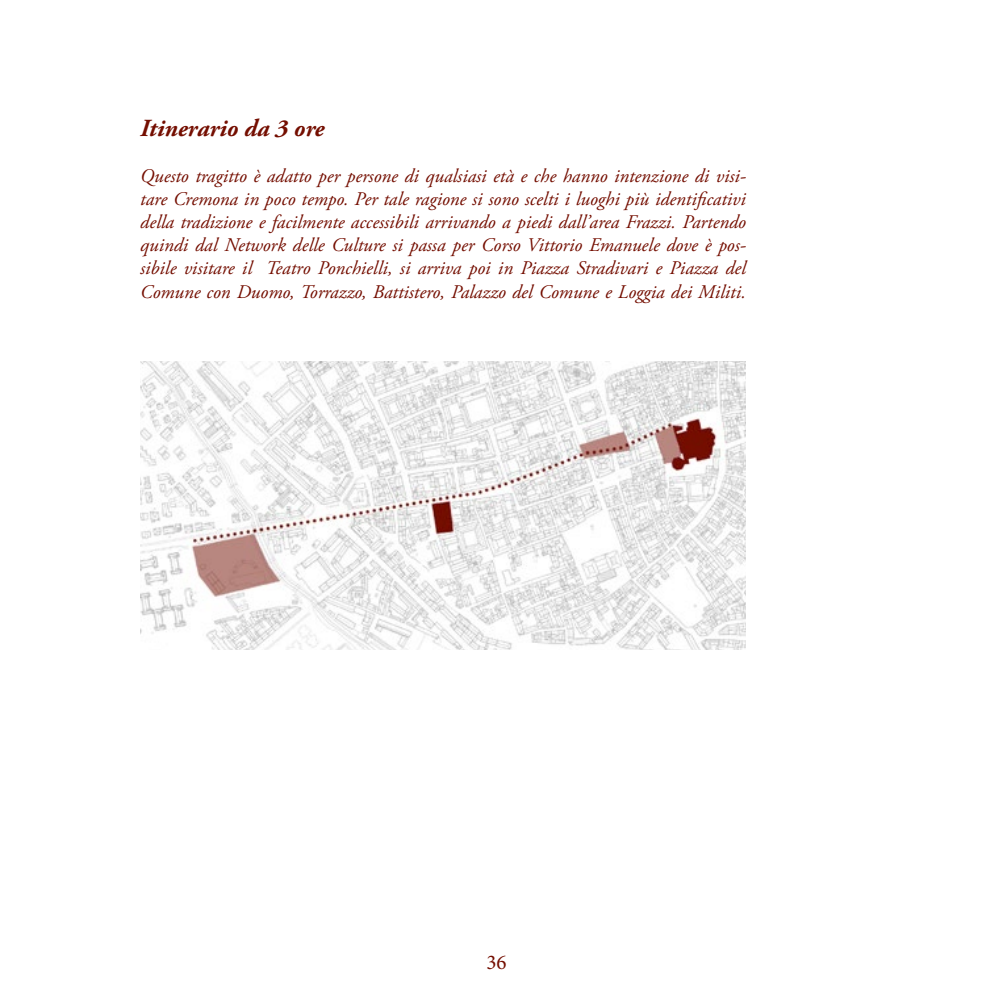
<style>
.page{position:relative;width:993px;height:993px;background:#fff}
.page>*{position:absolute;margin:0;border:0;box-sizing:border-box;transform-origin:0 0}
.t1{font:italic 700 24.5px "Adobe Garamond Pro";color:#740e00}
.t2{font:21px "Minion Pro";color:#740e00}
.t3{font:italic 19.25px/23.1px "Adobe Garamond Pro";color:#740e00;text-align:justify}
</style>
<div class="page">
<img style="left:140px;top:361px;width:605px;height:288px">
<p class="t1" style="left:140px;top:114px;width:186px">Itinerario da 3 ore</p>
<p class="t3" style="left:140px;top:165px;width:607px">Questo tragitto è adatto per persone di qualsiasi età e che hanno intenzione di visi&shy;tare Cremona in poco tempo. Per tale ragione si sono scelti i luoghi più identificativi della tradizione e facilmente accessibili arrivando a piedi dall’area Frazzi. Partendo quindi dal Network delle Culture si passa per Corso Vittorio Emanuele dove è pos&shy;sibile visitare il Teatro Ponchielli, si arriva poi in Piazza Stradivari e Piazza del Comune con Duomo, Torrazzo, Battistero, Palazzo del Comune e Loggia dei Militi.</p>
<p class="t2" style="left:486px;top:947px;width:22px">36</p>
</div>
